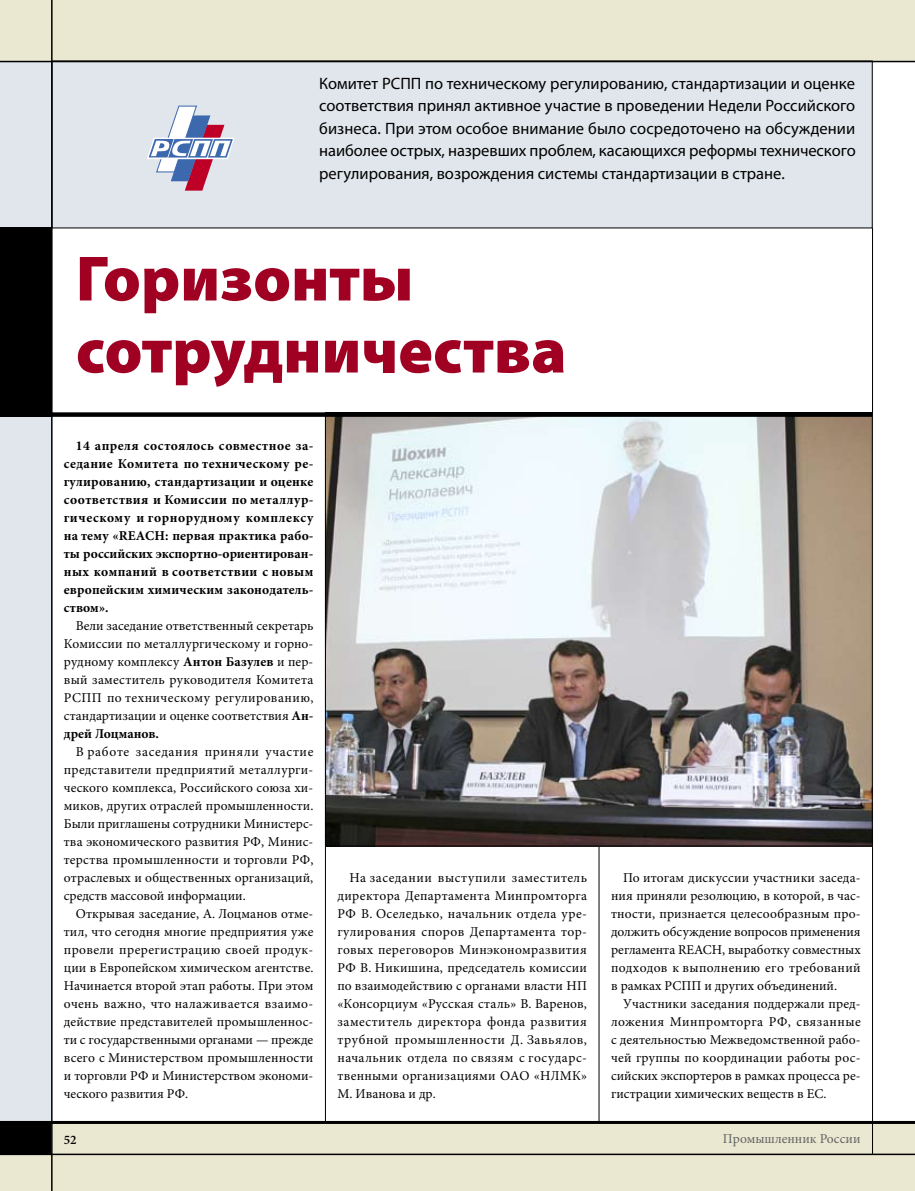
<style>
.page{position:relative;width:915px;height:1191px;background:#fff}
.page>*{position:absolute;margin:0;border:0;box-sizing:border-box;transform-origin:0 0}
.t1{font:900 64.5px/72px "Myriad Pro";color:#a00021}
.t2{font:16.5px/22.5px "Myriad Pro";color:#000;text-align:justify}
.t3{font:13.5px/18px "Minion Pro";letter-spacing:.005em;color:#000;text-align:justify}
.t4{font:700 13.5px/18px "Minion Pro";letter-spacing:.01em;color:#000;text-align:justify}
.t5{font:13.5px "Minion Pro";color:#636363}
.t6{font:600 13.05px "Minion Pro";color:#000}
.s1{font-weight:700}
</style>
<div class="page">
<div style="left:0;top:0;width:52px;height:1191px;background:#e1e6ec"></div>
<div style="left:0;top:1122px;width:914px;height:69px;background:#eae8d1"></div>
<div style="left:0;top:1123px;width:51px;height:32px;background:#000"></div>
<div style="left:0;top:0;width:914px;height:61px;background:#eae8d1"></div>
<hr style="left:0;top:1121px;width:914px;height:3px;background:#000">
<hr style="left:871px;top:61px;width:1px;height:1092px;background:#000">
<hr style="left:0;top:1153px;width:914px;height:2px;background:#000">
<hr style="left:914px;top:1122px;width:1px;height:69px;background:#eae8d1">
<hr style="left:914px;top:0;width:1px;height:61px;background:#eae8d1">
<hr style="left:325px;top:417px;width:1px;height:704px;background:#000">
<hr style="left:598px;top:417px;width:1px;height:706px;background:#000">
<div style="left:52px;top:61px;width:819px;height:167px;background:#e1e6ec"></div>
<svg style="left:147px;top:106px;width:87px;height:85px"></svg>
<img style="left:327px;top:417px;width:543px;height:427px">
<hr style="left:0;top:61px;width:914px;height:1px;background:#000">
<div style="left:0;top:412px;width:872px;height:5px;background:#000"></div>
<div style="left:0;top:228px;width:52px;height:189px;background:#000"></div>
<hr style="left:51px;top:0;width:2px;height:1191px;background:#000">
<p class="t2" style="left:319px;top:72px;width:538px">Комитет РСПП по техническому регулированию, стандартизации и оценке соответствия принял активное участие в проведении Недели Российского бизнеса. При этом особое внимание было сосредоточено на обсуждении наиболее острых, назревших проблем, касающихся реформы технического регулирования, возрождения системы стандартизации в стране.</p>
<h1 class="t1" style="left:76px;top:240px;width:492px">Горизонты сотрудничества</h1>
<p class="t4" style="left:64px;top:437px;width:251px;text-indent:12px">14 апреля состоялось совместное за&shy;седание Комитета по техническому ре&shy;гулированию, стандартизации и оценке соответствия и Комиссии по металлур&shy;гическому и горнорудному комплексу на тему «REACH: первая практика рабо&shy;ты российских экспортно-ориентирован&shy;ных компаний в соответствии с новым европейским химическим законодатель&shy;ством».</p>
<p class="t3" style="left:64px;top:617px;width:251px;text-indent:12px">Вели заседание ответственный секретарь Комиссии по металлургическому и горно&shy;рудному комплексу <span class="s1">Антон Базулев</span> и пер&shy;вый заместитель руководителя Комитета РСПП по техническому регулированию, стандартизации и оценке соответствия <span class="s1">Ан&shy;дрей Лоцманов.</span></p>
<p class="t3" style="left:64px;top:743px;width:251px;text-indent:12px">В работе заседания приняли участие представители предприятий металлурги&shy;ческого комплекса, Российского союза хи&shy;миков, других отраслей промышленности.<br>Были приглашены сотрудники Министерс&shy;тва экономического развития РФ, Минис&shy;терства промышленности и торговли РФ, отраслевых и общественных организаций, средств массовой информации.</p>
<p class="t3" style="left:64px;top:905px;width:251px;text-indent:12px">Открывая заседание, А. Лоцманов отме&shy;тил, что сегодня многие предприятия уже провели пререгистрацию своей продук&shy;ции в Европейском химическом агентстве.<br>Начинается второй этап работы. При этом очень важно, что налаживается взаимо&shy;действие представителей промышленнос&shy;ти с государственными органами — прежде всего с Министерством промышленности и торговли РФ и Министерством экономи&shy;ческого развития РФ.</p>
<p class="t3" style="left:337px;top:869px;width:251px;text-indent:12px">На заседании выступили заместитель директора Департамента Минпромторга РФ В. Оселедько, начальник отдела уре&shy;гулирования споров Департамента тор&shy;говых переговоров Минэкономразвития РФ В. Никишина, председатель комиссии по взаимодействию с органами власти НП «Консорциум «Русская сталь» В. Варенов, заместитель директора фонда развития трубной промышленности Д. Завьялов, начальник отдела по связям с государс&shy;твенными организациями ОАО «НЛМК» М. Иванова и др.</p>
<p class="t3" style="left:611px;top:869px;width:251px;text-indent:12px">По итогам дискуссии участники заседа&shy;ния приняли резолюцию, в которой, в час&shy;тности, признается целесообразным про&shy;должить обсуждение вопросов применения регламента REACH, выработку совместных подходов к выполнению его требований в рамках РСПП и других объединений.</p>
<p class="t3" style="left:611px;top:995px;width:251px;text-indent:12px">Участники заседания поддержали пред&shy;ложения Минпромторга РФ, связанные с деятельностью Межведомственной рабо&shy;чей группы по координации работы рос&shy;сийских экспортеров в рамках процесса ре&shy;гистрации химических веществ в ЕС.</p>
<p class="t6" style="left:64px;top:1132px;width:14px">52</p>
<p class="t5" style="left:722px;top:1129px;width:139px">Промышленник России</p>
</div>
